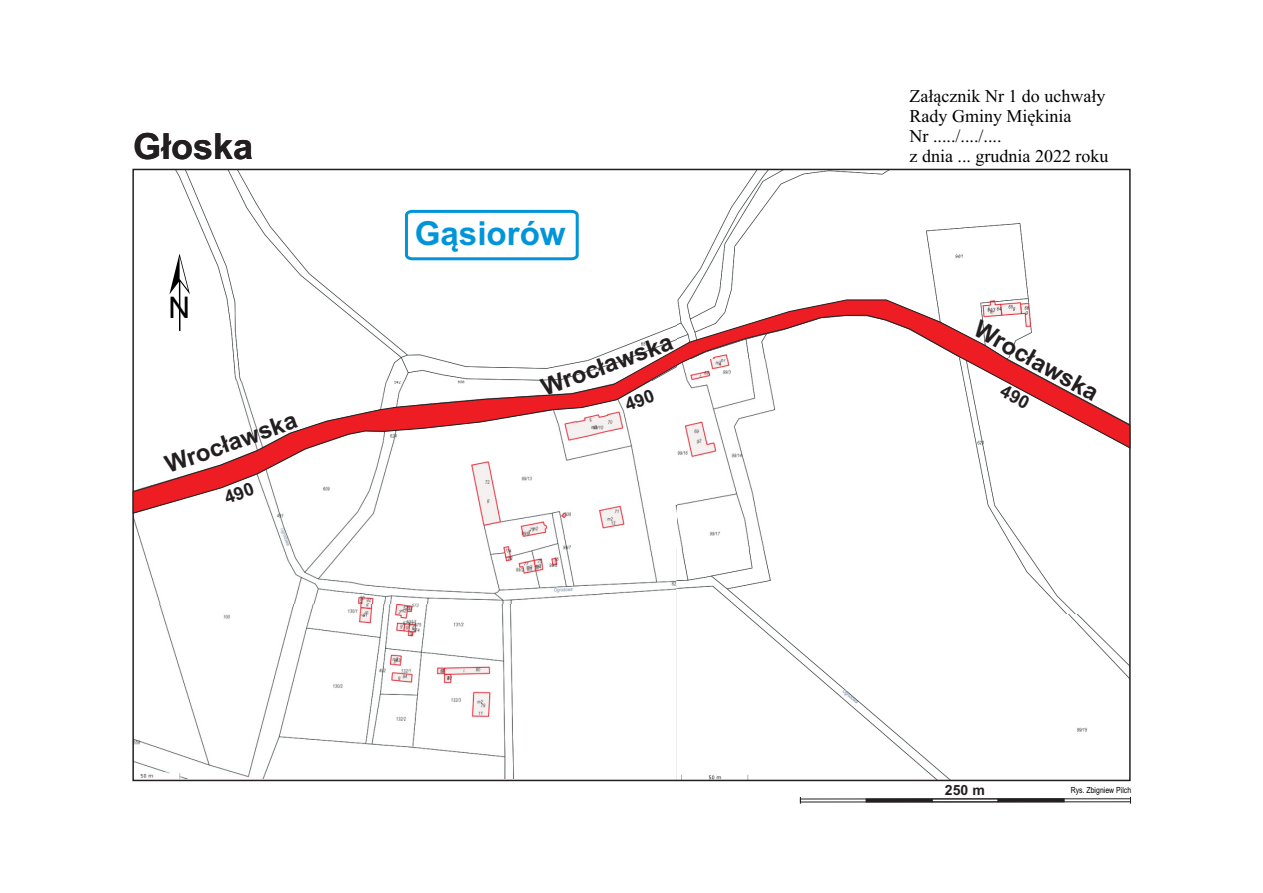
<style>
.page{position:relative;width:1263px;height:893px;background:#fff}
.page>*{position:absolute;margin:0;border:0;box-sizing:border-box;transform-origin:0 0}
.t1{font:700 36px "Arial";color:#231f20}
.t2{font:700 33.15px "Arial";color:#0095d9}
.t3{font:29.7px "Arial";color:#000}
.t4{font:700 24px "Arial";color:#231f20}
.t5{font:18px/20px "Times New Roman";color:#000}
.t6{font:700 14.1px "Arial";color:#231f20}
.t7{font:8.4px "Arial Narrow";color:#000}
</style>
<div class="page">
<img style="left:677px;top:172px;width:352px;height:377px">
<img style="left:135px;top:514px;width:542px;height:90px">
<img style="left:135px;top:604px;width:542px;height:174px">
<img style="left:677px;top:549px;width:451px;height:229px">
<img style="left:939px;top:514px;width:189px;height:99px">
<img style="left:176px;top:172px;width:166px;height:128px">
<svg style="left:405px;top:209px;width:174px;height:52px"></svg>
<svg style="left:169px;top:254px;width:21px;height:46px"></svg>
<svg style="left:865px;top:798px;width:68px;height:5px"></svg>
<div style="left:932px;top:798px;width:66px;height:4px;border:1px solid #231f20"></div>
<svg style="left:997px;top:798px;width:68px;height:5px"></svg>
<svg style="left:133px;top:300px;width:997px;height:214px"></svg>
<svg style="left:623px;top:389px;width:32px;height:22px"></svg>
<svg style="left:999px;top:384px;width:32px;height:25px"></svg>
<svg style="left:223px;top:482px;width:32px;height:22px"></svg>
<h1 class="t1" style="left:133px;top:133px;width:122px">G³oska</h1>
<h3 class="t3" style="left:169px;top:297px;width:23px">N</h3>
<h3 class="t4" style="left:163px;top:457px;width:140px;rotate:-20deg">Wroc³awska</h3>
<h2 class="t2" style="left:415px;top:221px;width:152px">G¹siorów</h2>
<h3 class="t4" style="left:539px;top:379px;width:140px;rotate:-20deg">Wroc³awska</h3>
<p class="t5" style="left:909px;top:87px;width:200px">Za³¹cznik Nr 1 do uchwa³y<br>Rady Gminy Miêkinia<br>Nr ...../..../....<br>z dnia ... grudnia 2022 roku</p>
<h3 class="t4" style="left:980px;top:319px;width:140px;rotate:29deg">Wroc³awska</h3>
<p class="t6" style="left:945px;top:785px;width:41px">250 m</p>
<p class="t7" style="left:1071px;top:787px;width:62px">Rys. Zbigniew Pilch</p>
</div>
